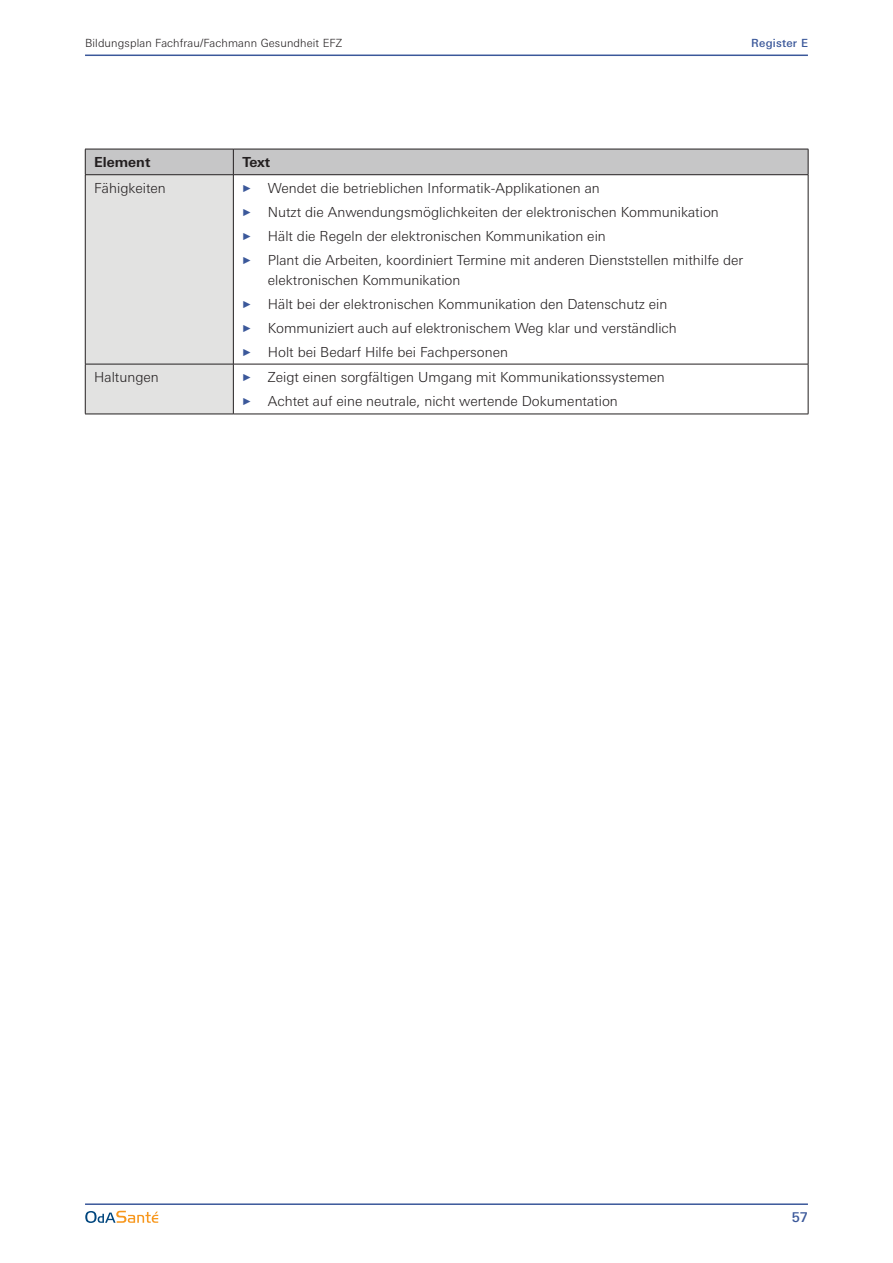
<style>
.page{position:relative;width:893px;height:1263px;background:#fff}
.page>*{position:absolute;margin:0;border:0;box-sizing:border-box;transform-origin:0 0}
.t1{font:300 13.8px/24px "LT Univers Basic";color:#231f20}
.t2{font:700 13.8px "LT Univers Basic";color:#231f20}
.t3{font:500 13.5px "LT Univers Basic";color:#3b589a}
.t4{font:300 11.25px "LT Univers Basic";letter-spacing:.01em;color:#231f20}
.t5{font:500 11.25px "LT Univers Basic";letter-spacing:.02em;color:#3b589a}
.s1{font-family:"Linotype Tapestry Triangle";font-weight:400;font-size:9px;color:#3b589a}
</style>
<div class="page">
<hr style="left:85px;top:55px;width:723px;height:1px;background:#3b589a">
<hr style="left:85px;top:1203px;width:723px;height:2px;background:#3b589a">
<svg style="left:85px;top:1211px;width:73px;height:12px"></svg>
<hr style="left:233px;top:414px;width:575px;height:1px;background:#231f20">
<hr style="left:85px;top:414px;width:148px;height:1px;background:#231f20">
<svg style="left:85px;top:149px;width:724px;height:265px"></svg>
<hr style="left:85px;top:174px;width:148px;height:1px;background:#231f20">
<hr style="left:233px;top:174px;width:575px;height:1px;background:#231f20">
<p class="t4" style="left:85px;top:36px;width:259px">Bildungsplan Fachfrau/Fachmann Gesundheit EFZ</p>
<p class="t5" style="left:751px;top:36px;width:58px">Register E</p>
<p class="t2" style="left:94px;top:154px;width:58px">Element</p>
<p class="t2" style="left:242px;top:154px;width:29px">Text</p>
<p class="t1" style="left:94px;top:176px;width:73px">Fähigkeiten</p>
<p class="t1" style="left:242px;top:176px;width:502px"><span class="s1">A</span> Wendet die betrieblichen Informatik-Applikationen an<br><span class="s1">A</span> Nutzt die Anwendungsmöglichkeiten der elektronischen Kommunikation<br><span class="s1">A</span> Hält die Regeln der elektronischen Kommunikation ein<br><span class="s1">A</span> Plant die Arbeiten, koordiniert Termine mit anderen Dienststellen mithilfe der</p>
<p class="t1" style="left:242px;top:268px;width:436px;text-indent:26px">elektronischen Kommunikation<br><span class="s1">A</span> Hält bei der elektronischen Kommunikation den Datenschutz ein <span class="s1">A</span> Kommuniziert auch auf elektronischem Weg klar und verständlich <span class="s1">A</span> Holt bei Bedarf Hilfe bei Fachpersonen</p>
<p class="t1" style="left:94px;top:365px;width:66px">Haltungen</p>
<p class="t1" style="left:242px;top:365px;width:424px"><span class="s1">A</span> Zeigt einen sorgfältigen Umgang mit Kommunikationssystemen<br><span class="s1">A</span> Achtet auf eine neutrale, nicht wertende Dokumentation</p>
<p class="t3" style="left:792px;top:1209px;width:18px">57</p>
</div>
